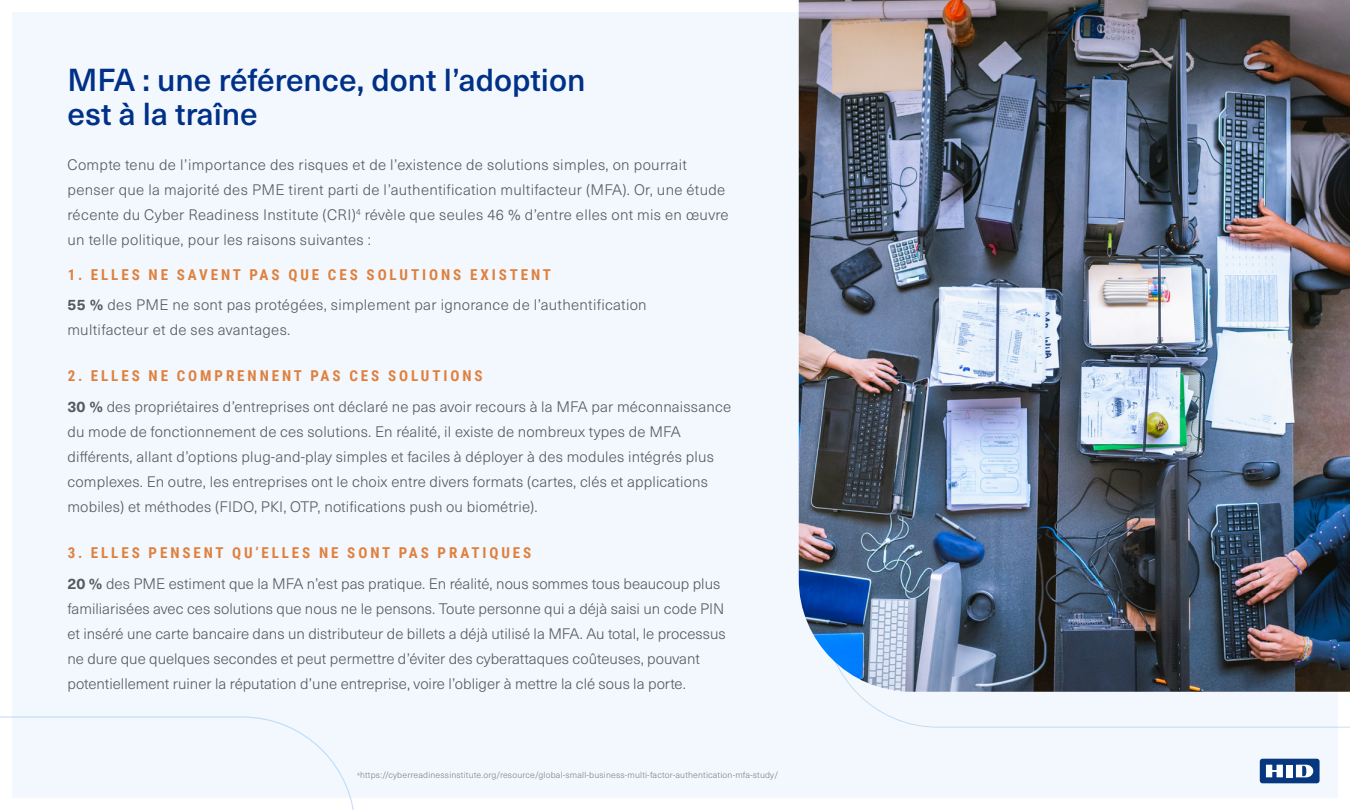
<style>
.page{position:relative;width:1350px;height:810px;background:#fff}
.page>*{position:absolute;margin:0;border:0;box-sizing:border-box;transform-origin:0 0}
.eb_large_section_hea{font:500 31.25px/33.8px "Neue Haas Unica Pro";color:#003087}
.eb_main_body{font:300 15px/25px "Neue Haas Unica Pro";letter-spacing:.01em;color:#58595b}
.t1{font:700 15px "Roboto Condensed";letter-spacing:.195em;color:#e0803d}
.eb_main_body-2{font:300 8.75px "Neue Haas Unica Pro";letter-spacing:.02em;color:#808285}
.s1{font-weight:700}
</style>
<div class="page">
<div style="left:12px;top:12px;width:1326px;height:786px;background:#f2f8fe"></div>
<svg style="left:0;top:716px;width:354px;height:94px"></svg>
<div style="left:1260px;top:759px;width:60px;height:24px;background:#07377e;border-radius:3px"></div>
<div style="left:1286px;top:765px;width:7px;height:12px;background:#fff"></div>
<svg style="left:1266px;top:765px;width:17px;height:12px"></svg>
<svg style="left:1296px;top:765px;width:17px;height:12px"></svg>
<img style="left:799px;top:0;width:551px;height:692px">
<p class="eb_large_section_hea" style="left:68px;top:64px;width:520px">MFA : une référence, dont l’adoption est à la traîne</p>
<p class="eb_main_body" style="left:68px;top:152px;width:663px">Compte tenu de l’importance des risques et de l’existence de solutions simples, on pourrait penser que la majorité des PME tirent parti de l’authentification multifacteur (MFA). Or, une étude récente du Cyber Readiness Institute (CRI)<sup>4</sup> révèle que seules 46 % d’entre elles ont mis en œuvre un telle politique, pour les raisons suivantes :</p>
<p class="t1" style="left:68px;top:264px;width:485px">1. ELLES NE SAVENT PAS QUE CES SOLUTIONS EXISTENT</p>
<p class="eb_main_body" style="left:68px;top:293px;width:581px"><span class="s1">55 %</span> des PME ne sont pas protégées, simplement par ignorance de l’authentification multifacteur et de ses avantages.</p>
<p class="t1" style="left:68px;top:366px;width:416px">2. ELLES NE COMPRENNENT PAS CES SOLUTIONS</p>
<p class="eb_main_body" style="left:68px;top:395px;width:665px"><span class="s1">30 %</span> des propriétaires d’entreprises ont déclaré ne pas avoir recours à la MFA par méconnaissance du mode de fonctionnement de ces solutions. En réalité, il existe de nombreux types de MFA différents, allant d’options plug-and-play simples et faciles à déployer à des modules intégrés plus complexes. En outre, les entreprises ont le choix entre divers formats (cartes, clés et applications mobiles) et méthodes (FIDO, PKI, OTP, notifications push ou biométrie).</p>
<p class="t1" style="left:68px;top:542px;width:465px">3. ELLES PENSENT QU’ELLES NE SONT PAS PRATIQUES</p>
<p class="eb_main_body" style="left:68px;top:571px;width:660px"><span class="s1">20 %</span> des PME estiment que la MFA n’est pas pratique. En réalité, nous sommes tous beaucoup plus familiarisées avec ces solutions que nous ne le pensons. Toute personne qui a déjà saisi un code PIN et inséré une carte bancaire dans un distributeur de billets a déjà utilisé la MFA. Au total, le processus ne dure que quelques secondes et peut permettre d’éviter des cyberattaques coûteuses, pouvant potentiellement ruiner la réputation d’une entreprise, voire l’obliger à mettre la clé sous la porte.</p>
<p class="eb_main_body-2" style="left:357px;top:770px;width:423px"><sup>4</sup>https://cyberreadinessinstitute.org/resource/global-small-business-multi-factor-authentication-mfa-study/</p>
</div>
